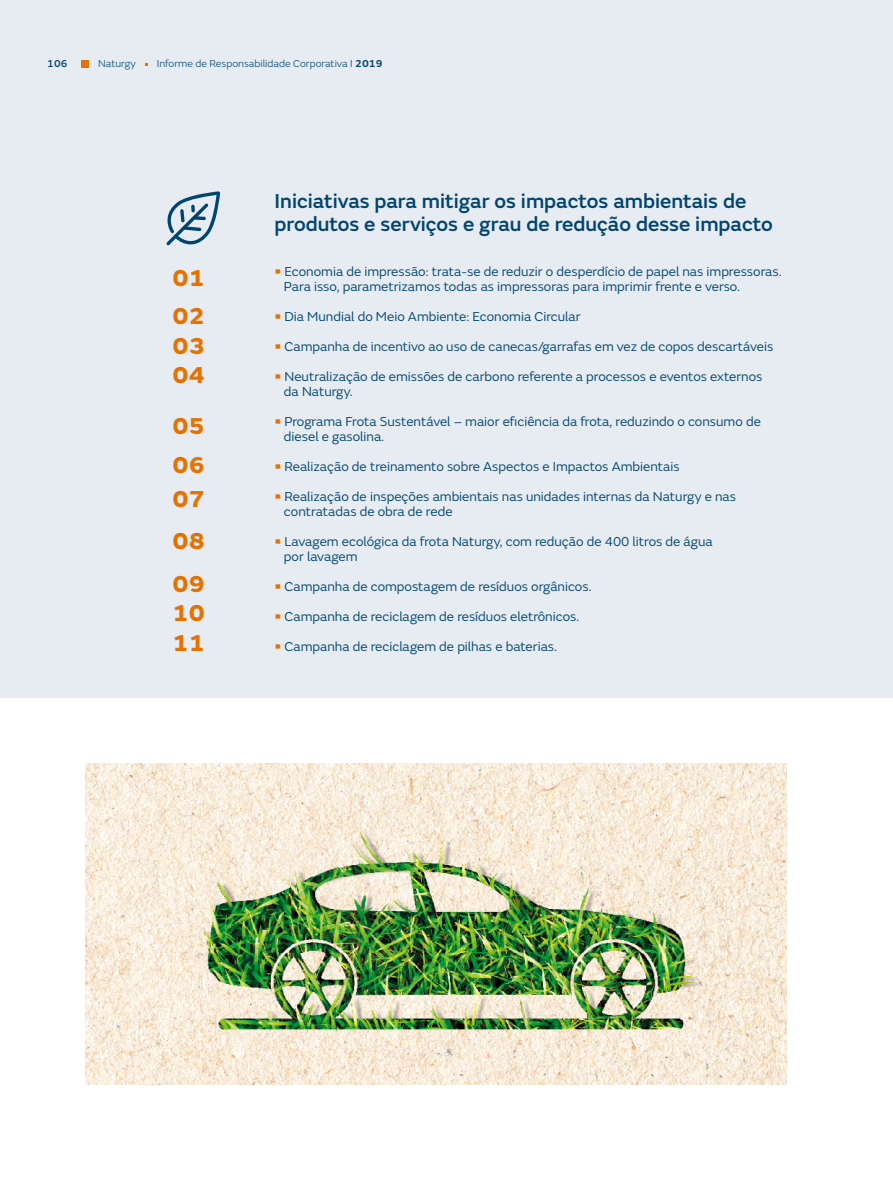
<style>
.page{position:relative;width:893px;height:1191px;background:#fff}
.page>*{position:absolute;margin:0;border:0;box-sizing:border-box;transform-origin:0 0}
.t1{font:800 24px/38.2px "FS Emeric";letter-spacing:-.005em;color:#e57200}
.t2{font:500 21px/22.5px "FS Emeric";color:#004570}
.t3{font:13.5px/15px "FS Emeric";color:#004570}
.t4{font:300 10.5px "FS Emeric";color:#004570}
.t5{font:500 10.5px "FS Emeric";color:#004570}
.s1{font-weight:600}
.s2{font-weight:600;font-size:19.5px;color:#e57200}
</style>
<div class="page">
<div style="left:0;top:0;width:893px;height:697px;background:#e6ecf1"></div>
<div style="left:81px;top:60px;width:8px;height:7px;background:#e57200"></div>
<svg style="left:166px;top:191px;width:54px;height:54px"></svg>
<img style="left:85px;top:764px;width:702px;height:320px">
<p class="t5" style="left:47px;top:56px;width:22px">106</p>
<p class="t4" style="left:98px;top:57px;width:39px">Naturgy</p>
<p class="t4" style="left:157px;top:57px;width:227px">Informe de Responsabilidade Corporativa I <span class="s1">2019</span></p>
<h1 class="t1" style="left:173px;top:256px;width:34px">01<br>02</h1>
<h1 class="t1" style="left:173px;top:329px;width:34px;line-height:29.7px">03<br>04</h1>
<h1 class="t1" style="left:173px;top:405px;width:34px">05<br>06</h1>
<h1 class="t1" style="left:173px;top:475px;width:34px;line-height:42.5px;text-align:justify">07<br>08<br>09</h1>
<h1 class="t1" style="left:173px;top:597px;width:34px;line-height:29.7px">10<br>11</h1>
<h2 class="t2" style="left:275px;top:189px;width:500px">Iniciativas para mitigar os impactos ambientais de produtos e serviços e grau de redução desse impacto</h2>
<p class="t3" style="left:284px;top:263px;width:499px;text-indent:-9px"><span class="s2">•</span> Economia de impressão: trata-se de reduzir o desperdício de papel nas impressoras.<br>Para isso, parametrizamos todas as impressoras para imprimir frente e verso.</p>
<p class="t3" style="left:275px;top:308px;width:307px"><span class="s2">•</span> Dia Mundial do Meio Ambiente: Economia Circular</p>
<p class="t3" style="left:275px;top:338px;width:500px"><span class="s2">•</span> Campanha de incentivo ao uso de canecas/garrafas em vez de copos descartáveis</p>
<p class="t3" style="left:284px;top:368px;width:480px;text-indent:-9px"><span class="s2">•</span> Neutralização de emissões de carbono referente a processos e eventos externos da Naturgy.</p>
<p class="t3" style="left:284px;top:413px;width:478px;text-indent:-9px"><span class="s2">•</span> Programa Frota Sustentável – maior eficiência da frota, reduzindo o consumo de diesel e gasolina.</p>
<p class="t3" style="left:275px;top:458px;width:406px"><span class="s2">•</span> Realização de treinamento sobre Aspectos e Impactos Ambientais</p>
<p class="t3" style="left:284px;top:488px;width:454px;text-indent:-9px"><span class="s2">•</span> Realização de inspeções ambientais nas unidades internas da Naturgy e nas contratadas de obra de rede</p>
<p class="t3" style="left:284px;top:533px;width:430px;text-indent:-9px"><span class="s2">•</span> Lavagem ecológica da frota Naturgy, com redução de 400 litros de água por lavagem</p>
<p class="t3" style="left:275px;top:578px;width:318px"><span class="s2">•</span> Campanha de compostagem de resíduos orgânicos.</p>
<p class="t3" style="left:275px;top:608px;width:306px"><span class="s2">•</span> Campanha de reciclagem de resíduos eletrônicos.</p>
<p class="t3" style="left:275px;top:638px;width:284px"><span class="s2">•</span> Campanha de reciclagem de pilhas e baterias.</p>
</div>
